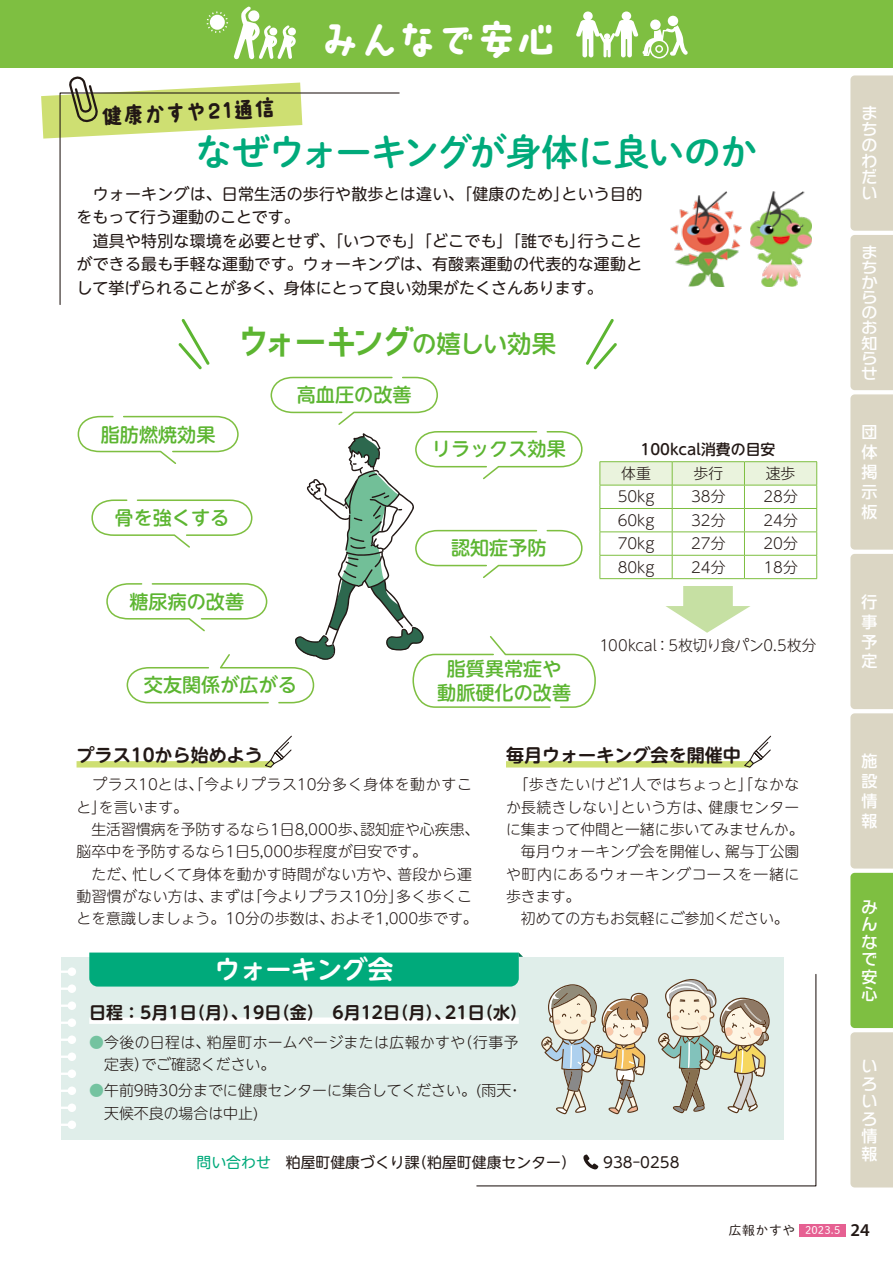
<style>
.page{position:relative;width:893px;height:1263px;background:#fff}
.page>*{position:absolute;margin:0;border:0;box-sizing:border-box;transform-origin:0 0}
.t1{font:39.3px "AB kokoro no 3";color:#fff}
.t2{font:38.25px "AB hanamaki";letter-spacing:-.25em;color:#5cb531}
.t3{font:37.2px "DNP Shuei M Go Std B";letter-spacing:-.055em;color:#00aa7b}
.t4{font:700 25.5px "UD Shin M Go Pro De";color:#fff}
.t5{font:21.3px "AB kokoro no 3";color:#221815}
.t6{font:500 19.2px "UD Shin M Go Pro";color:#5cb531}
.t7{font:700 18px "UD Shin M Go Pro De";color:#221815}
.t8{font:600 18px "Myriad Pro";color:#221815}
.t9{font:700 16.95px "UD Shin M Go Pro De";color:#221815}
.t10{font:15.9px/23.4px "UD Shin M Go Pro";letter-spacing:.015em;color:#221815}
.t11{font:500 15.9px/20px "UD Shin Go NT Pro";color:#fff;text-align:justify}
.t12{font:500 15.9px/17.5px "Typelabo N Std";color:#fff;text-align:justify}
.t13{font:500 15.15px/15.1px "Typelabo N Std";color:#fff;text-align:justify;scale:1.05 1}
.t14{font:500 15.15px "UD Shin Go NT Pro";color:#fff;scale:1.05 1}
.t15{font:300 14.85px/22.4px "UD Shin M Go Pro";color:#221815}
.t16{font:300 14.85px "UD Shin M Go Pro";letter-spacing:.025em;color:#221815}
.t17{font:300 14.85px/22.4px "UD Shin M Go Pro";letter-spacing:.05em;color:#221815}
.t18{font:14.85px "UD Shin M Go Pro";color:#221815}
.t19{font:300 14.85px/22.4px "UD Shin M Go Pro";letter-spacing:.04em;color:#221815;text-align:right}
.t20{font:500 14.85px "UD Shin M Go Pro";color:#221815}
.t21{font:12.75px "DNP Shuei M Go Std L";letter-spacing:.05em;color:#221815}
.t22{font:10.65px "DNP Shuei M Go Std L";color:#fff}
.s1{font-family:"UD Shin M Go Pro";font-weight:500;font-size:24.45px}
.s2{color:#74c3a0}
.s3{color:#00aa7b}
</style>
<div class="page">
<div style="left:0;top:0;width:893px;height:68px;background:#7ebf41"></div>
<svg style="left:234px;top:6px;width:62px;height:53px"></svg>
<svg style="left:207px;top:11px;width:21px;height:22px"></svg>
<svg style="left:576px;top:12px;width:112px;height:46px"></svg>
<img style="left:751px;top:192px;width:60px;height:94px">
<img style="left:670px;top:191px;width:72px;height:95px">
<div style="left:61px;top:957px;width:722px;height:183px;background:#e0eeea"></div>
<svg style="left:61px;top:967px;width:15px;height:9px"></svg>
<svg style="left:61px;top:984px;width:15px;height:9px"></svg>
<svg style="left:61px;top:1001px;width:15px;height:9px"></svg>
<svg style="left:61px;top:1018px;width:15px;height:9px"></svg>
<svg style="left:61px;top:1035px;width:15px;height:9px"></svg>
<svg style="left:61px;top:1052px;width:15px;height:9px"></svg>
<svg style="left:61px;top:1069px;width:15px;height:9px"></svg>
<svg style="left:61px;top:1086px;width:15px;height:9px"></svg>
<svg style="left:61px;top:1103px;width:15px;height:9px"></svg>
<svg style="left:61px;top:1120px;width:15px;height:9px"></svg>
<div style="left:89px;top:1017px;width:430px;height:7px;background:#fff"></div>
<div style="left:89px;top:952px;width:434px;height:34px;background:#00aa7b"></div>
<svg style="left:178px;top:319px;width:32px;height:50px"></svg>
<svg style="left:586px;top:319px;width:31px;height:50px"></svg>
<div style="left:77px;top:761px;width:195px;height:6px;background:#cedf72"></div>
<svg style="left:264px;top:735px;width:28px;height:33px"></svg>
<div style="left:506px;top:761px;width:244px;height:6px;background:#cedf72"></div>
<svg style="left:743px;top:735px;width:29px;height:33px"></svg>
<svg style="left:77px;top:376px;width:740px;height:332px"></svg>
<svg style="left:850px;top:75px;width:43px;height:1112px;background:#cfd4b4"></svg>
<div style="left:799px;top:1224px;width:47px;height:12px;background:#e66092"></div>
<svg style="left:59px;top:92px;width:341px;height:213px"></svg>
<svg style="left:41px;top:76px;width:261px;height:63px"></svg>
<svg style="left:476px;top:973px;width:341px;height:214px"></svg>
<svg style="left:583px;top:1154px;width:15px;height:16px"></svg>
<h3 class="t5" style="left:101px;top:106px;width:176px;rotate:-3deg">健康かすや21通信</h3>
<h1 class="t1" style="left:320px;top:19px;width:237px">みんなで安心</h1>
<h3 class="t3" style="left:196px;top:124px;width:563px">なぜウォーキングが身体に良いのか</h3>
<p class="t10" style="left:77px;top:181px;width:494px">　ウォーキングは、日常生活の歩行や散歩とは違い、「健康のため」をもって行う運動のことです。</p>
<p class="t10" style="left:562px;top:181px;width:82px">という目的</p>
<p class="t10" style="left:77px;top:228px;width:567px">　道具や特別な環境を必要とせず、「いつでも」「どこでも」「誰でも」<br>ができる最も手軽な運動です。ウォーキングは、有酸素運動の代表的な運動として挙げられることが多く、身体にとって良い効果がたくさんあります。</p>
<h2 class="t2" style="left:235px;top:322px;width:323px">ウォーキング<span class="s1">の嬉しい効果</span></h2>
<p class="t6" style="left:297px;top:379px;width:116px">高血圧の改善</p>
<p class="t10" style="left:578px;top:228px;width:66px">行うこと</p>
<p class="t6" style="left:101px;top:419px;width:116px">脂肪燃焼効果</p>
<p class="t6" style="left:115px;top:502px;width:116px">骨を強くする</p>
<p class="t6" style="left:129px;top:586px;width:116px">糖尿病の改善</p>
<p class="t6" style="left:144px;top:669px;width:155px">交友関係が広がる</p>
<p class="t6" style="left:432px;top:433px;width:135px">リラックス効果</p>
<p class="t6" style="left:451px;top:532px;width:97px">認知症予防</p>
<p class="t6" style="left:447px;top:653px;width:116px">脂質異常症や</p>
<p class="t6" style="left:437px;top:677px;width:135px">動脈硬化の改善</p>
<p class="t20" style="left:640px;top:438px;width:136px">100kcal消費の目安</p>
<p class="t15" style="left:766px;top:461px;width:31px">速歩</p>
<p class="t15" style="left:621px;top:461px;width:31px">体重</p>
<p class="t15" style="left:693px;top:461px;width:31px">歩行</p>
<p class="t15" style="left:618px;top:485px;width:38px">50kg</p>
<p class="t15" style="left:691px;top:485px;width:36px">38分</p>
<p class="t15" style="left:763px;top:485px;width:36px">28分</p>
<p class="t15" style="left:618px;top:508px;width:38px">60kg</p>
<p class="t15" style="left:691px;top:508px;width:36px">32分</p>
<p class="t15" style="left:763px;top:508px;width:36px">24分</p>
<p class="t15" style="left:618px;top:532px;width:38px">70kg</p>
<p class="t15" style="left:691px;top:532px;width:36px">27分</p>
<p class="t15" style="left:763px;top:532px;width:36px">20分</p>
<p class="t15" style="left:618px;top:555px;width:38px">80kg</p>
<p class="t15" style="left:691px;top:555px;width:36px">24分</p>
<p class="t15" style="left:763px;top:555px;width:36px">18分</p>
<p class="t15" style="left:600px;top:633px;width:218px">100kcal：5枚切り食パン0.5枚分</p>
<p class="t7" style="left:77px;top:741px;width:188px">プラス10から始めよう</p>
<p class="t17" style="left:99px;top:773px;width:375px;text-indent:-22px">　プラス10とは、「今よりプラス10分多く身体を動かすこを言います。</p>
<p class="t15" style="left:77px;top:795px;width:31px">と」</p>
<p class="t15" style="left:77px;top:817px;width:292px">　生活習慣病を予防するなら1日8,000歩、</p>
<p class="t15" style="left:77px;top:840px;width:352px">脳卒中を予防するなら1日5,000歩程度が目安です。</p>
<p class="t15" style="left:397px;top:862px;width:76px">普段から運</p>
<p class="t15" style="left:360px;top:817px;width:121px">認知症や心疾患、</p>
<p class="t15" style="left:132px;top:862px;width:270px">忙しくて身体を動かす時間がない方や、</p>
<p class="t15" style="left:77px;top:862px;width:61px">　ただ、</p>
<p class="t16" style="left:77px;top:884px;width:138px">動習慣がない方は、</p>
<p class="t15" style="left:209px;top:884px;width:47px">まずは</p>
<p class="t16" style="left:247px;top:884px;width:157px">「今よりプラス10分」</p>
<p class="t15" style="left:396px;top:884px;width:77px">多く歩くこ</p>
<p class="t15" style="left:77px;top:906px;width:259px">とを意識しましょう。10分の歩数は、</p>
<p class="t15" style="left:331px;top:906px;width:149px">およそ1,000歩です。</p>
<h3 class="t4" style="left:215px;top:949px;width:180px">ウォーキング会</h3>
<p class="t7" style="left:506px;top:741px;width:236px">毎月ウォーキング会を開催中</p>
<p class="t19" style="left:506px;top:773px;width:295px">　「歩きたいけど1人ではちょっと」「なかな健康センター</p>
<p class="t16" style="left:506px;top:795px;width:123px">か長続きしない」</p>
<p class="t15" style="left:506px;top:817px;width:299px">に集まって仲間と一緒に歩いてみませんか。</p>
<p class="t15" style="left:725px;top:840px;width:76px">駕与丁公園</p>
<p class="t15" style="left:621px;top:795px;width:92px">という方は、</p>
<p class="t15" style="left:506px;top:840px;width:295px">　毎月ウォーキング会を開催し、<br>や町内にあるウォーキングコースを一緒に歩きます。<br>　初めての方もお気軽にご参加ください。</p>
<p class="t9" style="left:89px;top:998px;width:160px">日程：5月1 （日月）、</p>
<p class="t9" style="left:242px;top:998px;width:211px">19 （日金）　6月12 （日月）、</p>
<p class="t9" style="left:445px;top:998px;width:83px">21 （日水(</p>
<p class="t16" style="left:207px;top:1030px;width:260px">粕屋町ホームページまたは広報かすや</p>
<p class="t15" style="left:458px;top:1030px;width:62px">（行事予</p>
<p class="t15" style="left:141px;top:1030px;width:135px;text-indent:-52px"><span class="s2">●</span>今後の日程は、<br>でご確認ください。</p>
<p class="t15" style="left:104px;top:1052px;width:46px">定表）</p>
<p class="t15" style="left:104px;top:1079px;width:409px;text-indent:-15px"><span class="s2">●</span>午前9時30分までに健康センターに集合してください。(雨天天候不良の場合は中止(</p>
<p class="t15" style="left:507px;top:1079px;width:16px">・</p>
<p class="t18" style="left:196px;top:1150px;width:225px"><span class="s3">問い合わせ</span>　粕屋町健康づくり課</p>
<p class="t18" style="left:412px;top:1150px;width:165px">（粕屋町健康センター(</p>
<p class="t18" style="left:603px;top:1150px;width:78px">938-0258</p>
<p class="t12" style="left:862px;top:104px;width:17px;line-height:15.9px">まちのわだい</p>
<p class="t13" style="left:862px;top:243px;width:17px">まちからのお</p>
<p class="t14" style="left:862px;top:331px;width:16px">知</p>
<p class="t13" style="left:862px;top:349px;width:16px">らせ</p>
<p class="t11" style="left:862px;top:422px;width:17px">団体掲示板</p>
<p class="t11" style="left:862px;top:591px;width:17px">行事予定</p>
<p class="t11" style="left:862px;top:751px;width:17px">施設情報</p>
<p class="t12" style="left:862px;top:896px;width:17px">みんなで</p>
<p class="t11" style="left:862px;top:967px;width:17px;line-height:17.5px">安心</p>
<p class="t12" style="left:862px;top:1055px;width:17px">いろいろ</p>
<p class="t11" style="left:862px;top:1127px;width:17px;line-height:17.5px">情報</p>
<p class="t21" style="left:729px;top:1221px;width:68px">広報かすや</p>
<p class="t22" style="left:805px;top:1222px;width:37px">2023.5</p>
<p class="t8" style="left:850px;top:1218px;width:21px">24</p>
</div>
